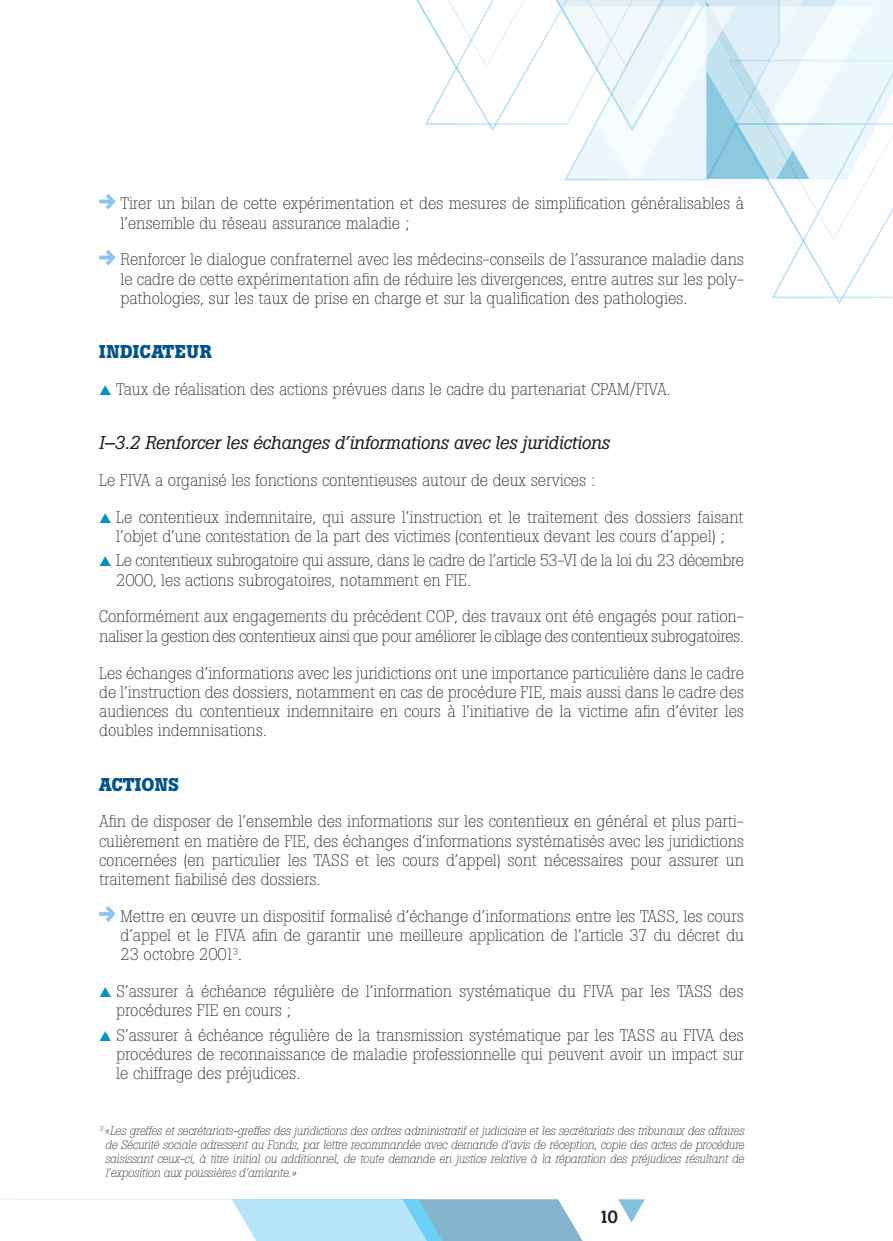
<style>
.page{position:relative;width:893px;height:1241px;background:#fff}
.page>*{position:absolute;margin:0;border:0;box-sizing:border-box;transform-origin:0 0}
.t1{font:italic 18.38px "Boton";letter-spacing:-.01em;color:#231f20}
.t2{font:700 18.38px "Boton";letter-spacing:.01em;color:#00548e}
.t3{font:500 17.5px "Boton";color:#231f20}
.t4{font:300 16.62px/19.2px "Boton";letter-spacing:-.01em;color:#231f20;text-align:justify}
.t5{font:300 16.62px/19.2px "Boton";letter-spacing:-.03em;color:#231f20}
.t6{font:italic 300 12.25px/14px "Boton";letter-spacing:-.02em;color:#231f20;text-align:justify}
.s1{color:#0394be}
</style>
<div class="page">
<svg style="left:0;top:1199px;width:582px;height:41px"></svg>
<svg style="left:618px;top:1199px;width:27px;height:23px"></svg>
<svg style="left:416px;top:0;width:477px;height:304px"></svg>
<svg style="left:99px;top:193px;width:17px;height:16px"></svg>
<svg style="left:99px;top:249px;width:17px;height:16px"></svg>
<svg style="left:99px;top:906px;width:17px;height:15px"></svg>
<p class="t4" style="left:120px;top:194px;width:625px">Tirer un bilan de cette expérimentation et des mesures de simplification généralisables à l’ensemble du réseau assurance maladie ;</p>
<p class="t4" style="left:120px;top:250px;width:625px">Renforcer le dialogue confraternel avec les médecins-conseils de l’assurance maladie dans le cadre de cette expérimentation afin de réduire les divergences, entre autres sur les poly&shy;pathologies, sur les taux de prise en charge et sur la qualification des pathologies.</p>
<p class="t2" style="left:99px;top:341px;width:114px">INDICATEUR</p>
<p class="t4" style="left:99px;top:379px;width:573px"><span class="s1">▲</span> Taux de réalisation des actions prévues dans le cadre du partenariat CPAM/FIVA.</p>
<p class="t1" style="left:99px;top:432px;width:512px">I–3.2 Renforcer les échanges d’informations avec les juridictions</p>
<p class="t4" style="left:99px;top:470px;width:498px">Le FIVA a organisé les fonctions contentieuses autour de deux services :</p>
<p class="t4" style="left:99px;top:507px;width:646px;text-align:center"><span class="s1">▲</span> Le contentieux indemnitaire, qui assure l’instruction et le traitement des dossiers faisant l’objet d’une contestation de la part des victimes (contentieux devant les cours d’appel) ;</p>
<p class="t5" style="left:116px;top:551px;width:629px;text-indent:-17px"><span class="s1">▲</span> Le contentieux subrogatoire qui assure, dans le cadre de l’article 53-VI de la loi du 23 décembre<br>2000, les actions subrogatoires, notamment en FIE.</p>
<p class="t5" style="left:99px;top:607px;width:646px">Conformément aux engagements du précédent COP, des travaux ont été engagés pour ration&shy;naliser la gestion des contentieux ainsi que pour améliorer le ciblage des contentieux subrogatoires.</p>
<p class="t4" style="left:99px;top:663px;width:646px">Les échanges d’informations avec les juridictions ont une importance particulière dans le cadre de l’instruction des dossiers, notamment en cas de procédure FIE, mais aussi dans le cadre des audiences du contentieux indemnitaire en cours à l’initiative de la victime afin d’éviter les doubles indemnisations.</p>
<p class="t2" style="left:99px;top:773px;width:81px">ACTIONS</p>
<p class="t4" style="left:99px;top:811px;width:646px">Afin de disposer de l’ensemble des informations sur les contentieux en général et plus parti&shy;culièrement en matière de FIE, des échanges d’informations systématisés avec les juridictions concernées (en particulier les TASS et les cours d’appel) sont nécessaires pour assurer un traitement fiabilisé des dossiers.</p>
<p class="t4" style="left:120px;top:906px;width:625px">Mettre en œuvre un dispositif formalisé d’échange d’informations entre les TASS, les cours d’appel et le FIVA afin de garantir une meilleure application de l’article 37 du décret du 23 octobre 2001<sup>3</sup>.</p>
<p class="t4" style="left:116px;top:981px;width:629px;text-indent:-17px"><span class="s1">▲</span> S’assurer à échéance régulière de l’information systématique du FIVA par les TASS des procédures FIE en cours ;</p>
<p class="t4" style="left:116px;top:1025px;width:629px;text-indent:-17px"><span class="s1">▲</span> S’assurer à échéance régulière de la transmission systématique par les TASS au FIVA des procédures de reconnaissance de maladie professionnelle qui peuvent avoir un impact sur le chiffrage des préjudices.</p>
<p class="t6" style="left:105px;top:1123px;width:641px;text-indent:-6px"><sup>3</sup> «Les greffes et secrétariats-greffes des juridictions des ordres administratif et judiciaire et les secrétariats des tribunaux des affaires de Sécurité sociale adressent au Fonds, par lettre recommandée avec demande d’avis de réception, copie des actes de procédure saisissant ceux-ci, à titre initial ou additionnel, de toute demande en justice relative à la réparation des préjudices résultant de l’exposition aux poussières d’amiante.»</p>
<p class="t3" style="left:599px;top:1205px;width:21px">10</p>
</div>
